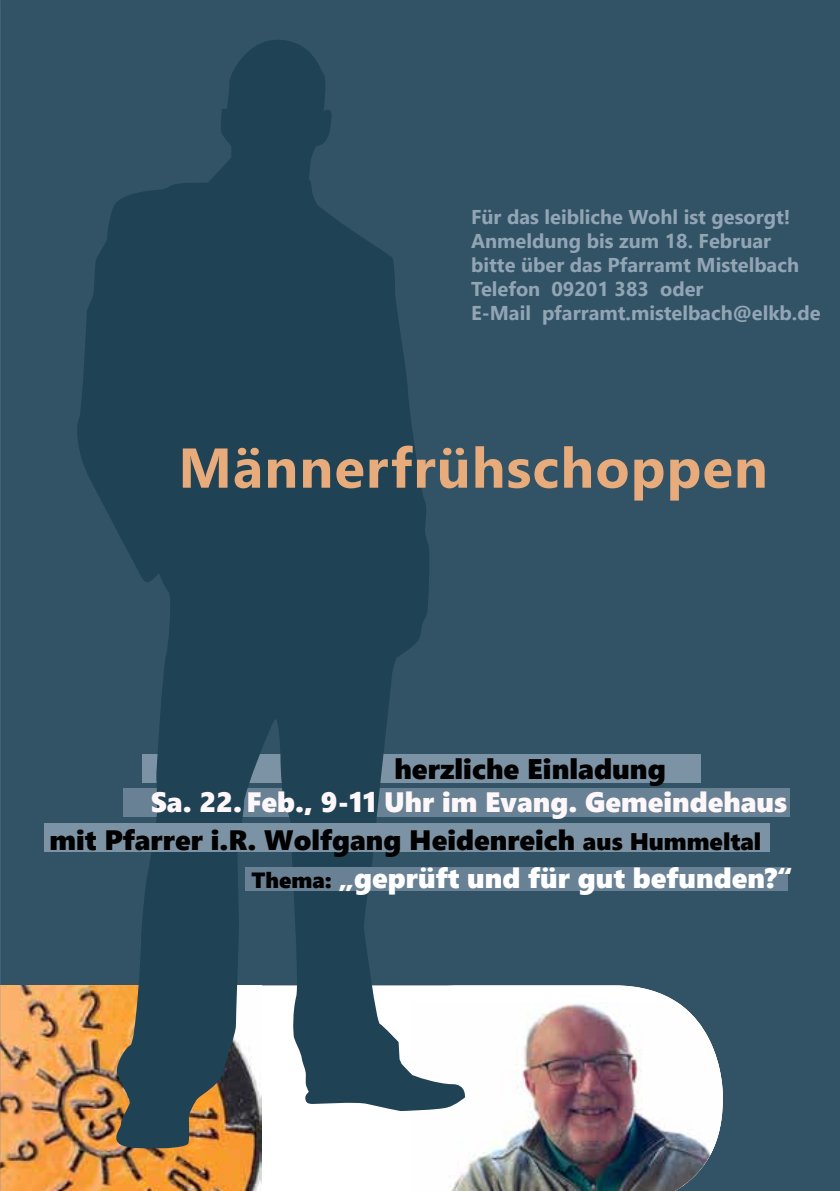
<style>
.page{position:relative;width:840px;height:1191px;background:#fff}
.page>*{position:absolute;margin:0;border:0;box-sizing:border-box;transform-origin:0 0}
.t1{font:700 56px "Segoe UI";letter-spacing:.02em;color:#e8ab7b}
.t2{font:28.4px "Segoe UI Black";color:#000}
.t3{font:28px "Segoe UI Black";color:#000}
.t4{font:28px "Segoe UI Black";color:#fef7fa}
.t5{font:28px "Segoe UI Black";color:#fff}
.t6{font:700 20px/24px "Segoe UI";color:#92a5b5}
.s1{font-size:24px}
.s2{font-size:22px;color:#000}
</style>
<div class="page">
<div style="left:0;top:0;width:839px;height:1191px;background:#325265"></div>
<div style="left:261px;top:1149px;width:86px;height:42px;background:#fff"></div>
<img style="left:0;top:985px;width:261px;height:206px">
<svg style="left:347px;top:985px;width:330px;height:206px;background:#f3f5f6"></svg>
<img style="left:411px;top:1002px;width:311px;height:189px">
<div style="left:142px;top:754px;width:557px;height:28px;background:#7c93a5"></div>
<div style="left:123px;top:788px;width:666px;height:28px;background:#688194"></div>
<svg style="left:75px;top:40px;width:391px;height:1109px;fill:#204255"></svg>
<div style="left:44px;top:823px;width:724px;height:29px;background:#7c93a5"></div>
<div style="left:245px;top:867px;width:542px;height:24px;background:#688194"></div>
<p class="t6" style="left:471px;top:204px;width:351px">Für das leibliche Wohl ist gesorgt!<br>Anmeldung bis zum 18. Februar bitte über das Pfarramt Mistelbach<br>Telefon 09201 383 oder<br>E-Mail pfarramt.mistelbach@elkb.de</p>
<h1 class="t1" style="left:178px;top:415px;width:590px">Männerfrühschoppen</h1>
<h2 class="t2" style="left:394px;top:748px;width:273px">herzliche Einladung</h2>
<h3 class="t4" style="left:151px;top:782px;width:637px">Sa. 22. Feb., 9-11 Uhr im Evang. Gemeindehaus</h3>
<h3 class="t3" style="left:50px;top:820px;width:712px">mit Pfarrer i.R. Wolfgang Heidenreich <span class="s1">aus Hummeltal</span></h3>
<h3 class="t5" style="left:251px;top:858px;width:542px"><span class="s2">Thema:</span> „geprüft und für gut befunden?“</h3>
</div>
